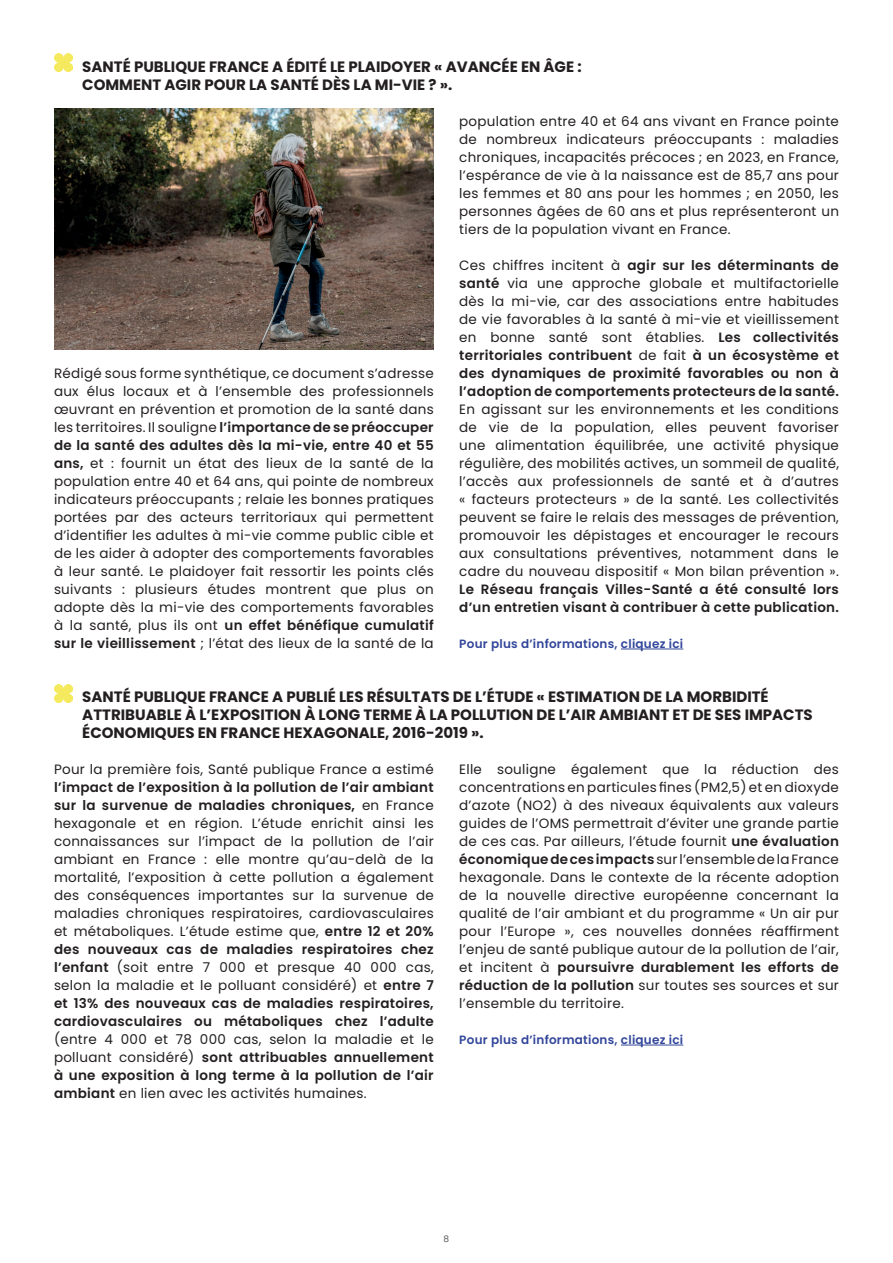
<style>
.page{position:relative;width:893px;height:1263px;background:#fff}
.page>*{position:absolute;margin:0;border:0;box-sizing:border-box;transform-origin:0 0}
.t1{font:700 15px/18px "Poppins";color:#231f20}
.t2{font:13.5px/18px "Poppins";letter-spacing:.02em;color:#231f20;text-align:justify}
.t3{font:600 13.5px/18px "Poppins";letter-spacing:.02em;color:#231f20}
.t4{font:600 12px "Poppins";letter-spacing:.02em;color:#32469a}
.t5{font:9px "Poppins";color:#57585a}
.s1{font-weight:600}
</style>
<div class="page">
<img style="left:54px;top:54px;width:18px;height:18px">
<hr style="left:621px;top:649px;width:62px;height:1px;background:#32469a">
<img style="left:54px;top:684px;width:18px;height:18px">
<hr style="left:621px;top:1045px;width:62px;height:1px;background:#32469a">
<img style="left:54px;top:108px;width:380px;height:241px">
<p class="t1" style="left:82px;top:58px;width:501px">SANTÉ PUBLIQUE FRANCE A ÉDITÉ LE PLAIDOYER « AVANCÉE EN ÂGE :<br>COMMENT AGIR POUR LA SANTÉ DÈS LA MI-VIE ? ».</p>
<p class="t2" style="left:459px;top:112px;width:381px">population entre 40 et 64 ans vivant en France pointe de nombreux indicateurs préoccupants : maladies chroniques, incapacités précoces ; en 2023, en France, l’espérance de vie à la naissance est de 85,7 ans pour les femmes et 80 ans pour les hommes ; en 2050, les personnes âgées de 60 ans et plus représenteront un tiers de la population vivant en France.</p>
<p class="t2" style="left:459px;top:256px;width:381px">Ces chiffres incitent à <span class="s1">agir sur les déterminants de santé</span> via une approche globale et multifactorielle dès la mi-vie, car des associations entre habitudes de vie favorables à la santé à mi-vie et vieillissement en bonne santé sont établies. <span class="s1">Les collectivités territoriales contribuent</span> de fait <span class="s1">à un écosystème et des dynamiques de proximité favorables ou non à l’adoption de comportements protecteurs de la santé.</span></p>
<p class="t2" style="left:459px;top:400px;width:381px">En agissant sur les environnements et les conditions de vie de la population, elles peuvent favoriser une alimentation équilibrée, une activité physique régulière, des mobilités actives, un sommeil de qualité, l’accès aux professionnels de santé et à d’autres « facteurs protecteurs » de la santé. Les collectivités peuvent se faire le relais des messages de prévention, promouvoir les dépistages et encourager le recours aux consultations préventives, notamment dans le cadre du nouveau dispositif « Mon bilan prévention ».</p>
<p class="t3" style="left:459px;top:580px;width:381px">Le Réseau français Villes-Santé a été consulté lors d’un entretien visant à contribuer à cette publication.</p>
<p class="t4" style="left:459px;top:637px;width:226px">Pour plus d’informations, cliquez ici</p>
<p class="t1" style="left:82px;top:688px;width:732px">SANTÉ PUBLIQUE FRANCE A PUBLIÉ LES RÉSULTATS DE L’ÉTUDE « ESTIMATION DE LA MORBIDITÉ<br>ATTRIBUABLE À L’EXPOSITION À LONG TERME À LA POLLUTION DE L’AIR AMBIANT ET DE SES IMPACTS<br>ÉCONOMIQUES EN FRANCE HEXAGONALE, 2016-2019 ».</p>
<p class="t2" style="left:54px;top:760px;width:381px">Pour la première fois, Santé publique France a estimé</p>
<p class="t2" style="left:54px;top:778px;width:381px"><span class="s1">l’impact de l’exposition à la pollution de l’air ambiant sur la survenue de maladies chroniques,</span> en France hexagonale et en région. L’étude enrichit ainsi les connaissances sur l’impact de la pollution de l’air ambiant en France : elle montre qu’au-delà de la mortalité, l’exposition à cette pollution a également des conséquences importantes sur la survenue de maladies chroniques respiratoires, cardiovasculaires et métaboliques. L’étude estime que, <span class="s1">entre 12 et 20% des nouveaux cas de maladies respiratoires chez l’enfant</span> (soit entre 7 000 et presque 40 000 cas, selon la maladie et le polluant considéré) et <span class="s1">entre 7 et 13% des nouveaux cas de maladies respiratoires, cardiovasculaires ou métaboliques chez l’adulte</span></p>
<p class="t2" style="left:54px;top:1030px;width:381px">(entre 4 000 et 78 000 cas, selon la maladie et le polluant considéré) <span class="s1">sont attribuables annuellement à une exposition à long terme à la pollution de l’air ambiant</span> en lien avec les activités humaines.</p>
<p class="t2" style="left:54px;top:364px;width:381px">Rédigé sous forme synthétique, ce document s’adresse aux élus locaux et à l’ensemble des professionnels œuvrant en prévention et promotion de la santé dans les territoires. Il souligne <span class="s1">l’importance de se préoccuper de la santé des adultes dès la mi-vie, entre 40 et 55 ans,</span> et : fournit un état des lieux de la santé de la population entre 40 et 64 ans, qui pointe de nombreux indicateurs préoccupants ; relaie les bonnes pratiques portées par des acteurs territoriaux qui permettent d’identifier les adultes à mi-vie comme public cible et de les aider à adopter des comportements favorables à leur santé. Le plaidoyer fait ressortir les points clés suivants : plusieurs études montrent que plus on adopte dès la mi-vie des comportements favorables à la santé, plus ils ont <span class="s1">un effet bénéfique cumulatif sur le vieillissement</span> ; l’état des lieux de la santé de la</p>
<p class="t2" style="left:459px;top:760px;width:381px">Elle souligne également que la réduction des concentrations en particules fines (PM2,5) et en dioxyde d’azote (NO2) à des niveaux équivalents aux valeurs guides de l’OMS permettrait d’éviter une grande partie de ces cas. Par ailleurs, l’étude fournit <span class="s1">une évaluation économique de ces impacts</span> sur l’ensemble de la France hexagonale. Dans le contexte de la récente adoption de la nouvelle directive européenne concernant la qualité de l’air ambiant et du programme « Un air pur pour l’Europe », ces nouvelles données réaffirment l’enjeu de santé publique autour de la pollution de l’air, et incitent à <span class="s1">poursuivre durablement les efforts de réduction de la pollution</span> sur toutes ses sources et sur l’ensemble du territoire.</p>
<p class="t4" style="left:459px;top:1033px;width:226px">Pour plus d’informations, cliquez ici</p>
<p class="t5" style="left:444px;top:1234px;width:7px">8</p>
</div>
